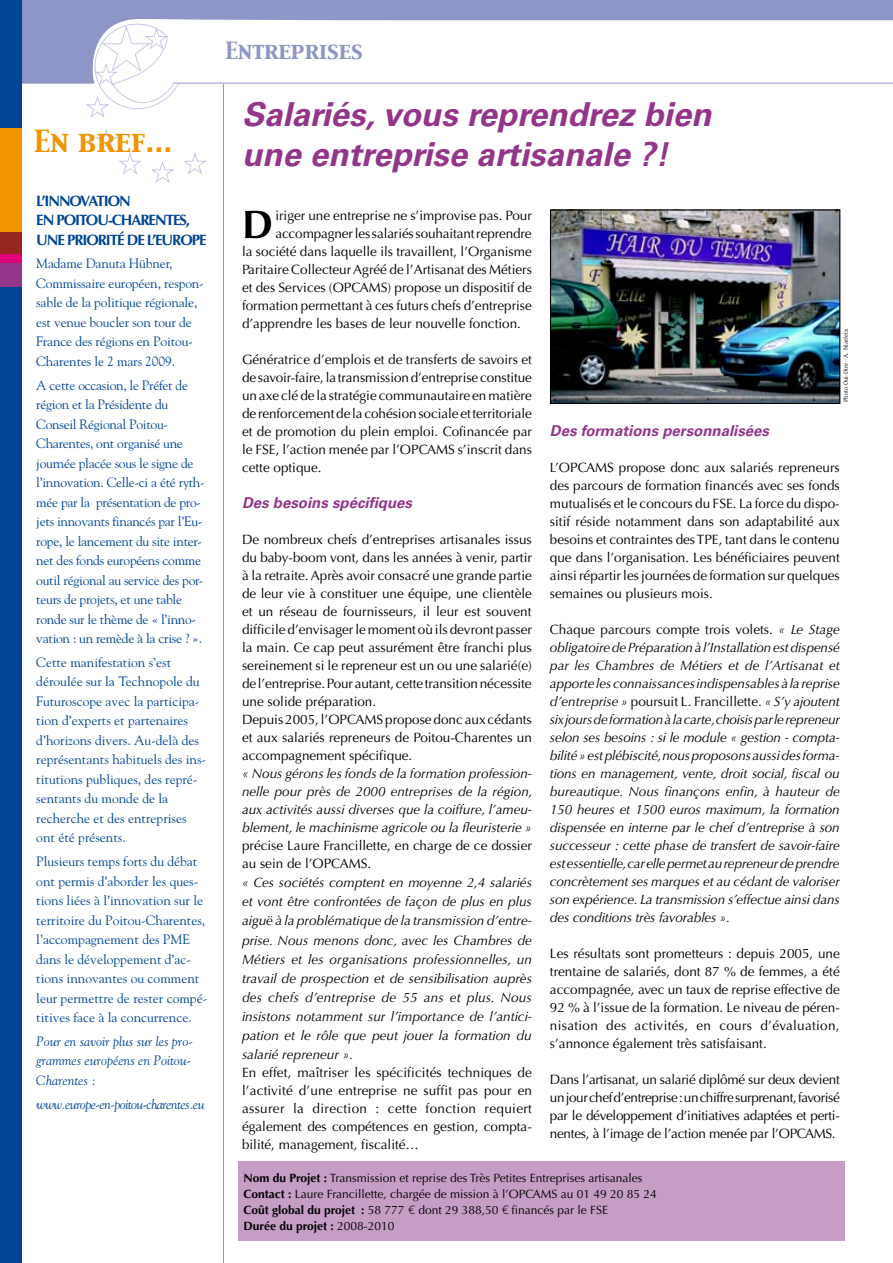
<style>
.page{position:relative;width:893px;height:1263px;background:#fff}
.page>*{position:absolute;margin:0;border:0;box-sizing:border-box;transform-origin:0 0}
.t1{font:700 39.75px "Optima";color:#000}
.t2{font:italic 700 33px/39.6px "Univers";color:#933589}
.t3{font:27px "Capitals";color:#f29400}
.t4{font:21px "Capitals";color:#8e96c7}
.t5{font:700 15px/19.5px "Optima";letter-spacing:-.07em;color:#004494}
.t6{font:italic 700 15px "Univers";color:#933589}
.t7{font:13.5px/18px "Optima";color:#000;text-align:justify}
.t8{font:italic 13.5px/18px "Optima";color:#000;text-align:justify}
.t9{font:13.5px/19.5px "Goudy";letter-spacing:-.01em;color:#004494}
.t10{font:italic 13.5px/19.5px "Goudy";color:#004494}
.t11{font:italic 13.5px "Goudy";letter-spacing:-.04em;color:#004494}
.t12{font:12px/15.8px "Optima";color:#000}
.t13{font:6px "Slimbach";color:#000}
.s1{font-style:normal}
.s2{font-weight:700}
.s3{font-family:"Akkurat";font-weight:300}
</style>
<div class="page">
<div style="left:238px;top:1161px;width:607px;height:80px;background:#c59dc5"></div>
<svg style="left:21px;top:0;width:872px;height:23px;fill:#8e96c7"></svg>
<div style="left:0;top:0;width:21px;height:1263px;background:#004494"></div>
<div style="left:0;top:129px;width:21px;height:107px;background:#f29400"></div>
<div style="left:0;top:232px;width:21px;height:25px;background:#972520"></div>
<div style="left:0;top:254px;width:21px;height:12px;background:#e2007a"></div>
<div style="left:0;top:263px;width:21px;height:24px;background:#933589"></div>
<svg style="left:0;top:23px;width:893px;height:160px"></svg>
<hr style="left:223px;top:84px;width:1px;height:1179px;background:#8e96c7">
<img style="left:552px;top:211px;width:286px;height:191px">
<div style="left:550px;top:209px;width:290px;height:195px;border:1px solid #000"></div>
<h3 class="t3" style="left:34px;top:123px;width:140px">En bref...</h3>
<p class="t5" style="left:36px;top:191px;width:170px">L’INNOVATION<br>EN POITOU-CHARENTES,<br>UNE PRIORITÉ DE L’EUROPE</p>
<p class="t9" style="left:36px;top:254px;width:169px">Madame Danuta Hübner,<br>Commissaire européen, respon&shy;sable de la politique régionale, est venue boucler son tour de<br>France des régions en Poitou-<br>Charentes le 2 mars 2009.</p>
<p class="t9" style="left:36px;top:375px;width:170px">A cette occasion, le Préfet de région et la Présidente du<br>Conseil Régional Poitou-<br>Charentes, ont organisé une journée placée sous le signe de l’innovation. Celle-ci a été ryth&shy;mée par la présentation de pro&shy;jets innovants financés par l’Eu&shy;rope, le lancement du site inter&shy;net des fonds européens comme outil régional au service des por&shy;teurs de projets, et une table ronde sur le thème de « l’inno&shy;vation : un remède à la crise ? ».</p>
<p class="t9" style="left:36px;top:652px;width:171px">Cette manifestation s’est déroulée sur la Technopole du<br>Futuroscope avec la participa&shy;tion d’experts et partenaires d’horizons divers. Au-delà des représentants habituels des ins&shy;titutions publiques, des repré&shy;sentants du monde de la recherche et des entreprises ont été présents.</p>
<p class="t9" style="left:36px;top:851px;width:172px">Plusieurs temps forts du débat ont permis d’aborder les ques&shy;tions liées à l’innovation sur le territoire du Poitou-Charentes, l’accompagnement des PME dans le développement d’ac&shy;tions innovantes ou comment leur permettre de rester compé&shy;titives face à la concurrence.</p>
<p class="t10" style="left:36px;top:1031px;width:158px">Pour en savoir plus sur les pro&shy;grammes européens en Poitou-<br>Charentes :</p>
<p class="t11" style="left:36px;top:1096px;width:170px">www.europe-en-poitou-charentes.eu</p>
<h3 class="t4" style="left:225px;top:36px;width:139px">Entreprises</h3>
<h2 class="t2" style="left:242px;top:95px;width:471px">Salariés, vous reprendrez bien une entreprise artisanale ?!</h2>
<h1 class="t1" style="left:242px;top:202px;width:32px">D</h1>
<p class="t7" style="left:275px;top:207px;width:258px">iriger une entreprise ne s’improvise pas. Pour</p>
<p class="t7" style="left:275px;top:225px;width:258px">accompagner les salariés souhaitant reprendre</p>
<p class="t7" style="left:242px;top:243px;width:291px">la société dans laquelle ils travaillent, l’Organisme</p>
<p class="t7" style="left:242px;top:261px;width:291px">Paritaire Collecteur Agréé de l’Artisanat des Métiers</p>
<p class="t7" style="left:242px;top:279px;width:291px">et des Services (OPCAMS) propose un dispositif de</p>
<p class="t7" style="left:242px;top:297px;width:291px">formation permettant à ces futurs chefs d’entreprise</p>
<p class="t7" style="left:242px;top:315px;width:280px">d’apprendre les bases de leur nouvelle fonction.</p>
<p class="t7" style="left:242px;top:351px;width:292px">Génératrice d’emplois et de transferts de savoirs et de savoir-faire, la transmission d’entreprise constitue un axe clé de la stratégie communautaire en matière de renforcement de la cohésion sociale et territoriale et de promotion du plein emploi. Cofinancée par le FSE, l’action menée par l’OPCAMS s’inscrit dans cette optique.</p>
<p class="t6" style="left:242px;top:494px;width:172px">Des besoins spécifiques</p>
<p class="t7" style="left:242px;top:531px;width:291px;text-align:left">De nombreux chefs d’entreprises artisanales issus du baby-boom vont, dans les années à venir, partir à la retraite. Après avoir consacré une grande partie de leur vie à constituer une équipe, une clientèle et un réseau de fournisseurs, il leur est souvent difficile d’envisager le moment où ils devront passer la main. Ce cap peut assurément être franchi plus sereinement si le repreneur est un ou une salarié(e) de l’entreprise. Pour autant, cette transition nécessite une solide préparation.<br>Depuis 2005, l’OPCAMS propose donc aux cédants et aux salariés repreneurs de Poitou-Charentes un accompagnement spécifique.</p>
<p class="t8" style="left:242px;top:765px;width:292px">« Nous gérons les fonds de la formation profession&shy;nelle pour près de 2000 entreprises de la région, aux activités aussi diverses que la coiffure, l’ameu&shy;blement, le machinisme agricole ou la fleuristerie »</p>
<p class="t7" style="left:242px;top:837px;width:291px">précise Laure Francillette, en charge de ce dossier au sein de l’OPCAMS.</p>
<p class="t8" style="left:242px;top:873px;width:291px;line-height:19px">« Ces sociétés comptent en moyenne 2,4 salariés et vont être confrontées de façon de plus en plus aiguë à la problématique de la transmission d’entre&shy;prise. Nous menons donc, avec les Chambres de Métiers et les organisations professionnelles, un travail de prospection et de sensibilisation auprès des chefs d’entreprise de 55 ans et plus. Nous insistons notamment sur l’importance de l’antici&shy;pation et le rôle que peut jouer la formation du salarié repreneur ».</p>
<p class="t7" style="left:242px;top:1063px;width:292px">En effet, maîtriser les spécificités techniques de l’activité d’une entreprise ne suffit pas pour en assurer la direction : cette fonction requiert également des compétences en gestion, compta&shy;bilité, management, fiscalité…</p>
<p class="t13" style="left:842px;top:402px;width:75px;rotate:-90deg">Photo Oui-Dire - A. Niarfeix</p>
<p class="t6" style="left:550px;top:422px;width:221px">Des formations personnalisées</p>
<p class="t7" style="left:550px;top:459px;width:291px">L’OPCAMS propose donc aux salariés repreneurs des parcours de formation financés avec ses fonds mutualisés et le concours du FSE. La force du dispo&shy;sitif réside notamment dans son adaptabilité aux besoins et contraintes des TPE, tant dans le contenu que dans l’organisation. Les bénéficiaires peuvent ainsi répartir les journées de formation sur quelques semaines ou plusieurs mois.</p>
<p class="t8" style="left:550px;top:621px;width:292px"><span class="s1">Chaque parcours compte trois volets.</span> « Le Stage obligatoire de Préparation à l’Installation est dispensé par les Chambres de Métiers et de l’Artisanat et apporte les connaissances indispensables à la reprise d’entreprise » <span class="s1">poursuit L. Francillette.</span> « S’y ajoutent six jours de formation à la carte, choisis par le repreneur selon ses besoins : si le module « gestion - compta&shy;bilité» est plébiscité, nous proposons aussi des forma&shy;tions en management, vente, droit social, fiscal ou bureautique. Nous finançons enfin, à hauteur de 150 heures et 1500 euros maximum, la formation dispensée en interne par le chef d’entreprise à son successeur : cette phase de transfert de savoir-faire est essentielle, car elle permet au repreneur de prendre concrètement ses marques et au cédant de valoriser son expérience. La transmission s’effectue ainsi dans des conditions très favorables ».</p>
<p class="t7" style="left:550px;top:945px;width:291px">Les résultats sont prometteurs : depuis 2005, une trentaine de salariés, dont 87 % de femmes, a été accompagnée, avec un taux de reprise effective de 92 % à l’issue de la formation. Le niveau de péren&shy;nisation des activités, en cours d’évaluation, s’annonce également très satisfaisant.</p>
<p class="t7" style="left:550px;top:1071px;width:291px">Dans l’artisanat, un salarié diplômé sur deux devient un jour chef d’entreprise: un chiffre surprenant, favorisé par le développement d’initiatives adaptées et perti&shy;nentes, à l’image de l’action menée par l’OPCAMS.</p>
<p class="t12" style="left:243px;top:1171px;width:415px"><span class="s2">NOM DU PROJET :</span> Transmission et reprise des Très Petites Entreprises artisanales <span class="s2">CONTACT :</span> Laure Francillette, chargée de mission à l’OPCAMS au 01 49 20 85 24<br><span class="s2">COÛT GLOBAL DU PROJET :</span> 58 777 <span class="s3">€</span> dont 29 388,50 <span class="s3">€</span> financés par le FSE<br><span class="s2">DURÉE DU PROJET :</span> 2008-2010</p>
</div>
